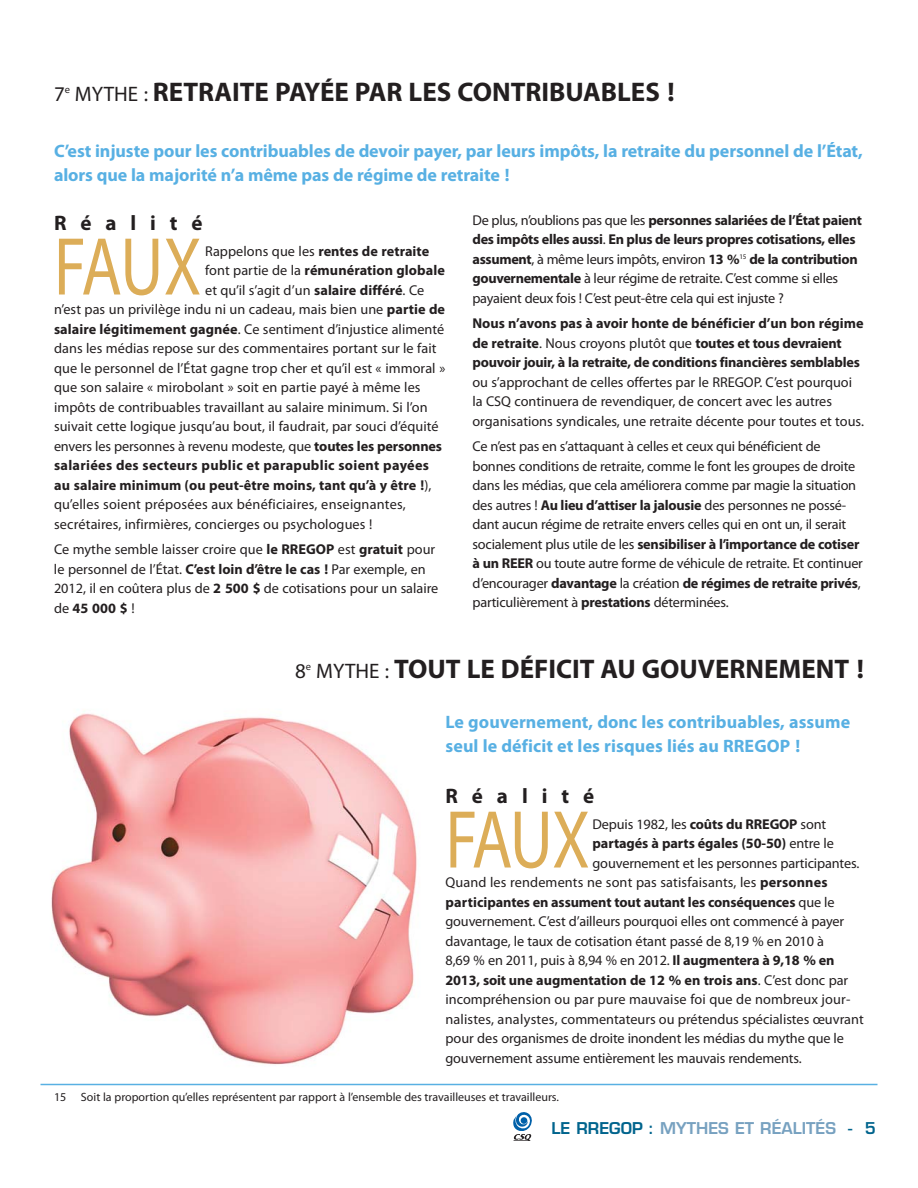
<style>
.page{position:relative;width:918px;height:1188px;background:#fff}
.page>*{position:absolute;margin:0;border:0;box-sizing:border-box;transform-origin:0 0}
.t1{font:82.8px "Myriad Pro";letter-spacing:-.03em;color:#dcad58;scale:.8 1}
.t2{font:700 27px "Myriad Pro";color:#231f20}
.t3{font:700 21px "Myriad Pro";letter-spacing:.665em;color:#231f20}
.t4{font:700 18px/24px "Myriad Pro";letter-spacing:-.005em;color:#58b0e3}
.t5{font:600 15.9px "Eurostile";color:#77a1c0}
.t6{font:14.25px/19.5px "Myriad Pro";color:#231f20}
.t7{font:700 14.25px/19.5px "Myriad Pro";color:#231f20}
.t8{font:14.25px/19.5px "Myriad Pro";letter-spacing:-.02em;color:#231f20}
.t9{font:700 14.25px "Myriad Pro";letter-spacing:.02em;color:#231f20}
.t10{font:12px "Myriad Pro";color:#231f20}
.s1{font-weight:400;font-size:21px}
.s2{font-weight:400}
.s3{font-weight:700}
.s4{color:#00648d}
</style>
<div class="page">
<svg style="left:513px;top:1112px;width:19px;height:29px"></svg>
<div style="left:521px;top:1117px;width:6px;height:7px;background:#0060a9;border-radius:50%"></div>
<img style="left:51px;top:713px;width:366px;height:352px">
<hr style="left:40px;top:1084px;width:838px;height:1px;background:#58b0e3">
<h2 class="t2" style="left:54px;top:82px;width:622px"><span class="s1">7</span><sup>e</sup> <span class="s1">MYTHE :</span> RETRAITE PAYÉE PAR LES CONTRIBUABLES !</h2>
<p class="t4" style="left:54px;top:140px;width:810px">C’est injuste pour les contribuables de devoir payer, par leurs impôts, la retraite du personnel de l’État, alors que la majorité n’a même pas de régime de retraite !</p>
<h3 class="t3" style="left:54px;top:215px;width:150px">Réalité</h3>
<h1 class="t1" style="left:54px;top:236px;width:186px">FAUX</h1>
<p class="t7" style="left:205px;top:242px;width:226px"><span class="s2">Rappelons que les</span> rentes de retraite</p>
<p class="t7" style="left:205px;top:262px;width:241px"><span class="s2">font partie de la</span> rémunération globale</p>
<p class="t6" style="left:205px;top:281px;width:221px">et qu’il s’agit d’un <span class="s3">salaire différé</span>. Ce</p>
<p class="t6" style="left:54px;top:301px;width:393px">n’est pas un privilège indu ni un cadeau, mais bien une <span class="s3">partie de</span></p>
<p class="t6" style="left:54px;top:320px;width:392px"><span class="s3">salaire légitimement gagnée</span>. Ce sentiment d’injustice alimenté</p>
<p class="t6" style="left:54px;top:340px;width:384px">dans les médias repose sur des commentaires portant sur le fait</p>
<p class="t6" style="left:54px;top:359px;width:393px">que le personnel de l’État gagne trop cher et qu’il est « immoral »</p>
<p class="t6" style="left:54px;top:379px;width:368px">que son salaire « mirobolant » soit en partie payé à même les</p>
<p class="t6" style="left:54px;top:398px;width:375px">impôts de contribuables travaillant au salaire minimum. Si l’on</p>
<p class="t6" style="left:54px;top:418px;width:386px">suivait cette logique jusqu’au bout, il faudrait, par souci d’équité</p>
<p class="t6" style="left:54px;top:437px;width:390px">envers les personnes à revenu modeste, que <span class="s3">toutes les personnes</span></p>
<p class="t9" style="left:54px;top:460px;width:377px">salariées des secteurs public et parapublic soient payées</p>
<p class="t7" style="left:54px;top:476px;width:379px">au salaire minimum (ou peut-être moins, tant qu’à y être !<span class="s2">),</span></p>
<p class="t6" style="left:54px;top:496px;width:353px">qu’elles soient préposées aux bénéficiaires, enseignantes,</p>
<p class="t6" style="left:54px;top:515px;width:320px">secrétaires, infirmières, concierges ou psychologues !</p>
<p class="t6" style="left:54px;top:541px;width:386px">Ce mythe semble laisser croire que <span class="s3">le RREGOP</span> est <span class="s3">gratuit</span> pour le personnel de l’État. <span class="s3">C’est loin d’être le cas !</span> Par exemple, en 2012, il en coûtera plus de <span class="s3">2 500 $</span> de cotisations pour un salaire de <span class="s3">45 000 $</span> !</p>
<p class="t8" style="left:473px;top:212px;width:391px">De plus, n’oublions pas que les <span class="s3">personnes salariées de l’État paient des impôts elles aussi</span>. <span class="s3">En plus de leurs propres cotisations, elles assument</span>, à même leurs impôts, environ <span class="s3">13 %</span><sup>15</sup> <span class="s3">de la contribution gouvernementale</span> à leur régime de retraite. C’est comme si elles payaient deux fois ! C’est peut-être cela qui est injuste ?</p>
<p class="t7" style="left:473px;top:315px;width:393px">Nous n’avons pas à avoir honte de bénéficier d’un bon régime de retraite<span class="s2">. Nous croyons plutôt que</span> toutes et tous devraient pouvoir jouir, à la retraite, de conditions financières semblables</p>
<p class="t6" style="left:473px;top:374px;width:393px">ou s’approchant de celles offertes par le RREGOP. C’est pourquoi la CSQ continuera de revendiquer, de concert avec les autres organisations syndicales, une retraite décente pour toutes et tous.</p>
<p class="t6" style="left:473px;top:438px;width:392px">Ce n’est pas en s’attaquant à celles et ceux qui bénéficient de bonnes conditions de retraite, comme le font les groupes de droite dans les médias, que cela améliorera comme par magie la situation des autres ! <span class="s3">Au lieu d’attiser la jalousie</span> des personnes ne possé&shy;dant aucun régime de retraite envers celles qui en ont un, il serait socialement plus utile de les <span class="s3">sensibiliser à l’importance de cotiser à un REER</span> ou toute autre forme de véhicule de retraite. Et continuer d’encourager <span class="s3">davantage</span> la création <span class="s3">de régimes de retraite privés</span>, particulièrement à <span class="s3">prestations</span> déterminées.</p>
<h2 class="t2" style="left:295px;top:659px;width:570px"><span class="s1">8</span><sup>e</sup> <span class="s1">MYTHE :</span> TOUT LE DÉFICIT AU GOUVERNEMENT !</h2>
<p class="t4" style="left:446px;top:712px;width:406px">Le gouvernement, donc les contribuables, assume seul le déficit et les risques liés au RREGOP !</p>
<h3 class="t3" style="left:446px;top:788px;width:150px">Réalité</h3>
<h1 class="t1" style="left:446px;top:809px;width:182px">FAUX</h1>
<p class="t6" style="left:593px;top:815px;width:235px">Depuis 1982, les <span class="s3">coûts du RREGOP</span> sont</p>
<p class="t7" style="left:593px;top:835px;width:243px">partagés à parts égales (50-50) <span class="s2">entre le</span></p>
<p class="t6" style="left:593px;top:854px;width:268px">gouvernement et les personnes participantes.</p>
<p class="t6" style="left:446px;top:874px;width:384px">Quand les rendements ne sont pas satisfaisants, les <span class="s3">personnes</span></p>
<p class="t7" style="left:446px;top:893px;width:391px">participantes en assument tout autant les conséquences <span class="s2">que le</span></p>
<p class="t6" style="left:446px;top:913px;width:400px">gouvernement. C’est d’ailleurs pourquoi elles ont commencé à payer</p>
<p class="t6" style="left:446px;top:932px;width:380px">davantage, le taux de cotisation étant passé de 8,19 % en 2010 à</p>
<p class="t6" style="left:446px;top:952px;width:390px">8,69 % en 2011, puis à 8,94 % en 2012. <span class="s3">Il augmentera à 9,18 % en</span></p>
<p class="t7" style="left:446px;top:971px;width:404px">2013, soit une augmentation de 12 % en trois ans<span class="s2">. C’est donc par</span></p>
<p class="t6" style="left:446px;top:991px;width:406px">incompréhension ou par pure mauvaise foi que de nombreux jour-</p>
<p class="t6" style="left:446px;top:1010px;width:420px">nalistes, analystes, commentateurs ou prétendus spécialistes œuvrant</p>
<p class="t6" style="left:446px;top:1030px;width:400px">pour des organismes de droite inondent les médias du mythe que le</p>
<p class="t6" style="left:446px;top:1049px;width:358px">gouvernement assume entièrement les mauvais rendements.</p>
<p class="t10" style="left:54px;top:1092px;width:507px">15 Soit la proportion qu’elles représentent par rapport à l’ensemble des travailleuses et travailleurs.</p>
<p class="t5" style="left:551px;top:1122px;width:326px"><span class="s4">LE RREGOP :</span> MYTHES ET RÉALITÉS <span class="s4">- 5</span></p>
</div>
